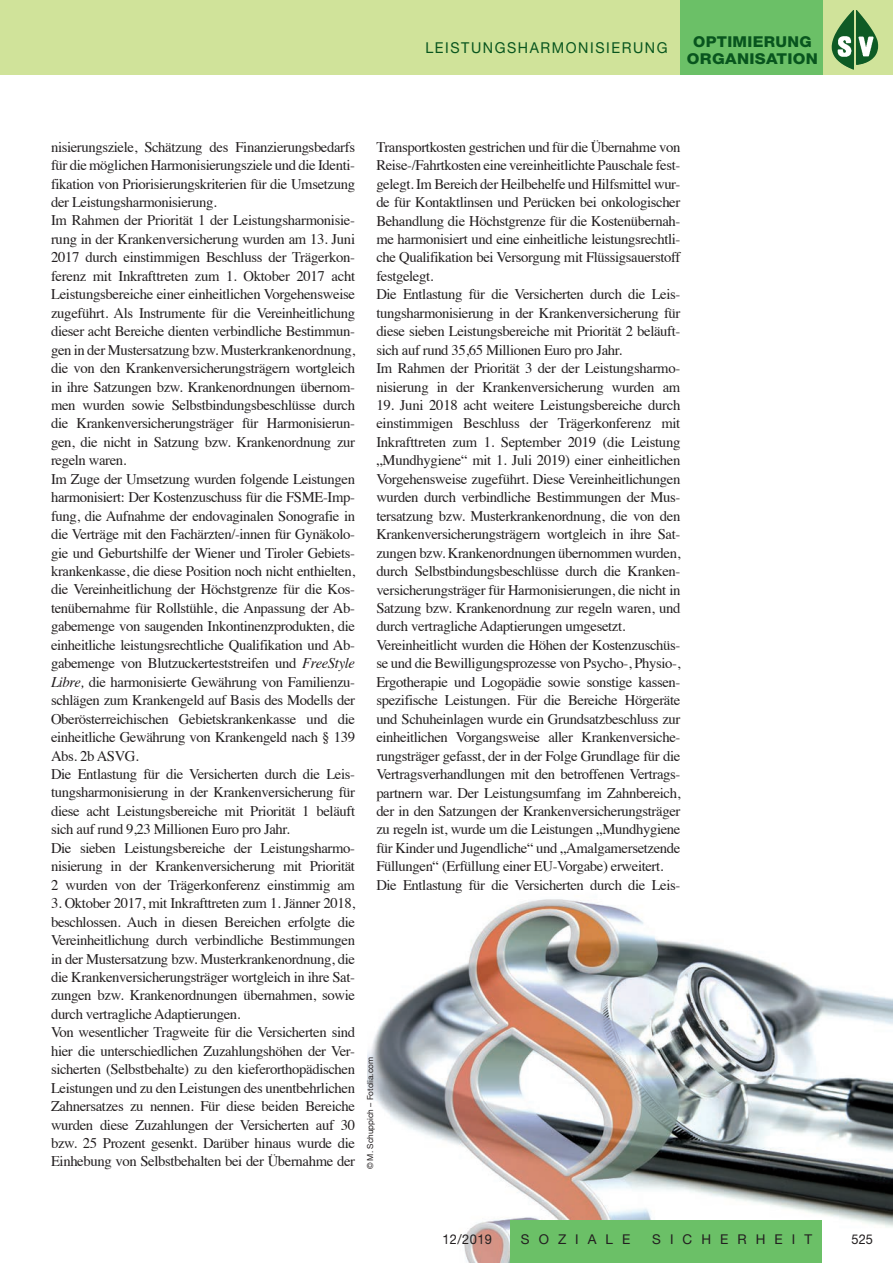
<style>
.page{position:relative;width:893px;height:1263px;background:#fff}
.page>*{position:absolute;margin:0;border:0;box-sizing:border-box;transform-origin:0 0}
.t1{font:15px "Helvetica Neue LT Std";letter-spacing:.11em;color:#08551e;scale:.95 1}
.t2{font:800 15px/17.5px "Helvetica Neue LT Std";letter-spacing:.02em;color:#08551e;text-align:center;scale:1.05 1}
.t3{font:14.7px/18.5px "Times";letter-spacing:-.025em;color:#231f20}
.t4{font:13.5px "Helvetica Neue LT Std";letter-spacing:.67em;color:#231f20}
.t5{font:13.5px "Helvetica Neue LT Std";letter-spacing:.67em;color:#231f20;scale:.95 1}
.t6{font:8.25px "Helvetica Neue";color:#231f20}
.s1{font-style:italic}
</style>
<div class="page">
<img style="left:367px;top:899px;width:526px;height:364px">
<div style="left:510px;top:1220px;width:312px;height:43px;background:#6bc067"></div>
<div style="left:0;top:0;width:893px;height:74px;background:#d0e39a"></div>
<div style="left:680px;top:0;width:143px;height:74px;background:#6bc067"></div>
<img style="left:856px;top:10px;width:22px;height:55px">
<p class="t1" style="left:425px;top:39px;width:256px">LEISTUNGSHARMONISIERUNG</p>
<p class="t2" style="left:687px;top:33px;width:126px">OPTIMIERUNG<br>ORGANISATION</p>
<p class="t3" style="left:51px;top:136px;width:306px">nisierungsziele, Schätzung des Finanzierungsbedarfs für die möglichen Harmonisierungsziele und die Identi&shy;fikation von Priorisierungskriterien für die Umsetzung der Leistungsharmonisierung.<br>Im Rahmen der Priorität 1 der Leistungsharmonisie&shy;rung in der Krankenversicherung wurden am 13. Juni 2017 durch einstimmigen Beschluss der Trägerkon&shy;ferenz mit Inkrafttreten zum 1. Oktober 2017 acht Leistungsbereiche einer einheitlichen Vorgehensweise zugeführt. Als Instrumente für die Vereinheitlichung dieser acht Bereiche dienten verbindliche Bestimmun&shy;gen in der Mustersatzung bzw. Musterkrankenordnung, die von den Krankenversicherungsträgern wortgleich in ihre Satzungen bzw. Krankenordnungen übernom&shy;men wurden sowie Selbstbindungsbeschlüsse durch die Krankenversicherungsträger für Harmonisierun&shy;gen, die nicht in Satzung bzw. Krankenordnung zur regeln waren.<br>Im Zuge der Umsetzung wurden folgende Leistungen harmonisiert: Der Kostenzuschuss für die FSME-Imp&shy;fung, die Aufnahme der endovaginalen Sonografie in die Verträge mit den Fachärzten/-innen für Gynäkolo&shy;gie und Geburtshilfe der Wiener und Tiroler Gebiets&shy;krankenkasse, die diese Position noch nicht enthielten, die Vereinheitlichung der Höchstgrenze für die Kos&shy;tenübernahme für Rollstühle, die Anpassung der Ab&shy;gabemenge von saugenden Inkontinenzprodukten, die einheitliche leistungsrechtliche Qualifikation und Ab&shy;gabemenge von Blutzuckerteststreifen und <span class="s1">FreeStyle Libre,</span> die harmonisierte Gewährung von Familienzu&shy;schlägen zum Krankengeld auf Basis des Modells der Oberösterreichischen Gebietskrankenkasse und die einheitliche Gewährung von Krankengeld nach § 139<br>Abs. 2b ASVG.<br>Die Entlastung für die Versicherten durch die Leis&shy;tungsharmonisierung in der Krankenversicherung für diese acht Leistungsbereiche mit Priorität 1 beläuft sich auf rund 9,23 Millionen Euro pro Jahr.<br>Die sieben Leistungsbereiche der Leistungsharmo&shy;nisierung in der Krankenversicherung mit Priorität 2 wurden von der Trägerkonferenz einstimmig am</p>
<p class="t3" style="left:51px;top:893px;width:306px">3. Oktober 2017, mit Inkrafttreten zum 1. Jänner 2018, beschlossen. Auch in diesen Bereichen erfolgte die Vereinheitlichung durch verbindliche Bestimmungen in der Mustersatzung bzw. Musterkrankenordnung, die die Krankenversicherungsträger wortgleich in ihre Sat&shy;zungen bzw. Krankenordnungen übernahmen, sowie durch vertragliche Adaptierungen.<br>Von wesentlicher Tragweite für die Versicherten sind hier die unterschiedlichen Zuzahlungshöhen der Ver&shy;sicherten (Selbstbehalte) zu den kieferorthopädischen Leistungen und zu den Leistungen des unentbehrlichen Zahnersatzes zu nennen. Für diese beiden Bereiche wurden diese Zuzahlungen der Versicherten auf 30 bzw. 25 Prozent gesenkt. Darüber hinaus wurde die Einhebung von Selbstbehalten bei der Übernahme der</p>
<p class="t3" style="left:376px;top:136px;width:306px">Transportkosten gestrichen und für die Übernahme von Reise-/Fahrtkosten eine vereinheitlichte Pauschale fest&shy;gelegt. Im Bereich der Heilbehelfe und Hilfsmittel wur&shy;de für Kontaktlinsen und Perücken bei onkologischer Behandlung die Höchstgrenze für die Kostenübernah&shy;me harmonisiert und eine einheitliche leistungsrechtli&shy;che Qualifikation bei Versorgung mit Flüssigsauerstoff festgelegt.<br>Die Entlastung für die Versicherten durch die Leis&shy;tungsharmonisierung in der Krankenversicherung für diese sieben Leistungsbereiche mit Priorität 2 beläuft&shy;sich auf rund 35,65 Millionen Euro pro Jahr.<br>Im Rahmen der Priorität 3 der der Leistungsharmo&shy;nisierung in der Krankenversicherung wurden am</p>
<p class="t3" style="left:376px;top:395px;width:306px">19. Juni 2018 acht weitere Leistungsbereiche durch einstimmigen Beschluss der Trägerkonferenz mit Inkrafttreten zum 1. September 2019 (die Leistung „Mundhygiene“ mit 1. Juli 2019) einer einheitlichen Vorgehensweise zugeführt. Diese Vereinheitlichungen wurden durch verbindliche Bestimmungen der Mus&shy;tersatzung bzw. Musterkrankenordnung, die von den Krankenversicherungsträgern wortgleich in ihre Sat&shy;zungen bzw. Krankenordnungen übernommen wurden, durch Selbstbindungsbeschlüsse durch die Kranken&shy;versicherungsträger für Harmonisierungen, die nicht in Satzung bzw. Krankenordnung zur regeln waren, und durch vertragliche Adaptierungen umgesetzt.<br>Vereinheitlicht wurden die Höhen der Kostenzuschüs&shy;se und die Bewilligungsprozesse von Psycho-, Physio-, Ergotherapie und Logopädie sowie sonstige kassen&shy;spezifische Leistungen. Für die Bereiche Hörgeräte und Schuheinlagen wurde ein Grundsatzbeschluss zur einheitlichen Vorgangsweise aller Krankenversiche&shy;rungsträger gefasst, der in der Folge Grundlage für die Vertragsverhandlungen mit den betroffenen Vertrags&shy;partnern war. Der Leistungsumfang im Zahnbereich, der in den Satzungen der Krankenversicherungsträger zu regeln ist, wurde um die Leistungen „Mundhygiene für Kinder und Jugendliche“ und „Amalgamersetzende Füllungen“ (Erfüllung einer EU-Vorgabe) erweitert.<br>Die Entlastung für die Versicherten durch die Leis-</p>
<p class="t6" style="left:364px;top:1169px;width:114px;rotate:-90deg">© M. Schuppich – Fotolia.com</p>
<p class="t5" style="left:442px;top:1231px;width:54px">12/2019</p>
<p class="t4" style="left:521px;top:1231px;width:111px">SOZIALE</p>
<p class="t4" style="left:652px;top:1231px;width:161px">SICHERHEIT</p>
<p class="t5" style="left:852px;top:1231px;width:24px">525</p>
</div>
